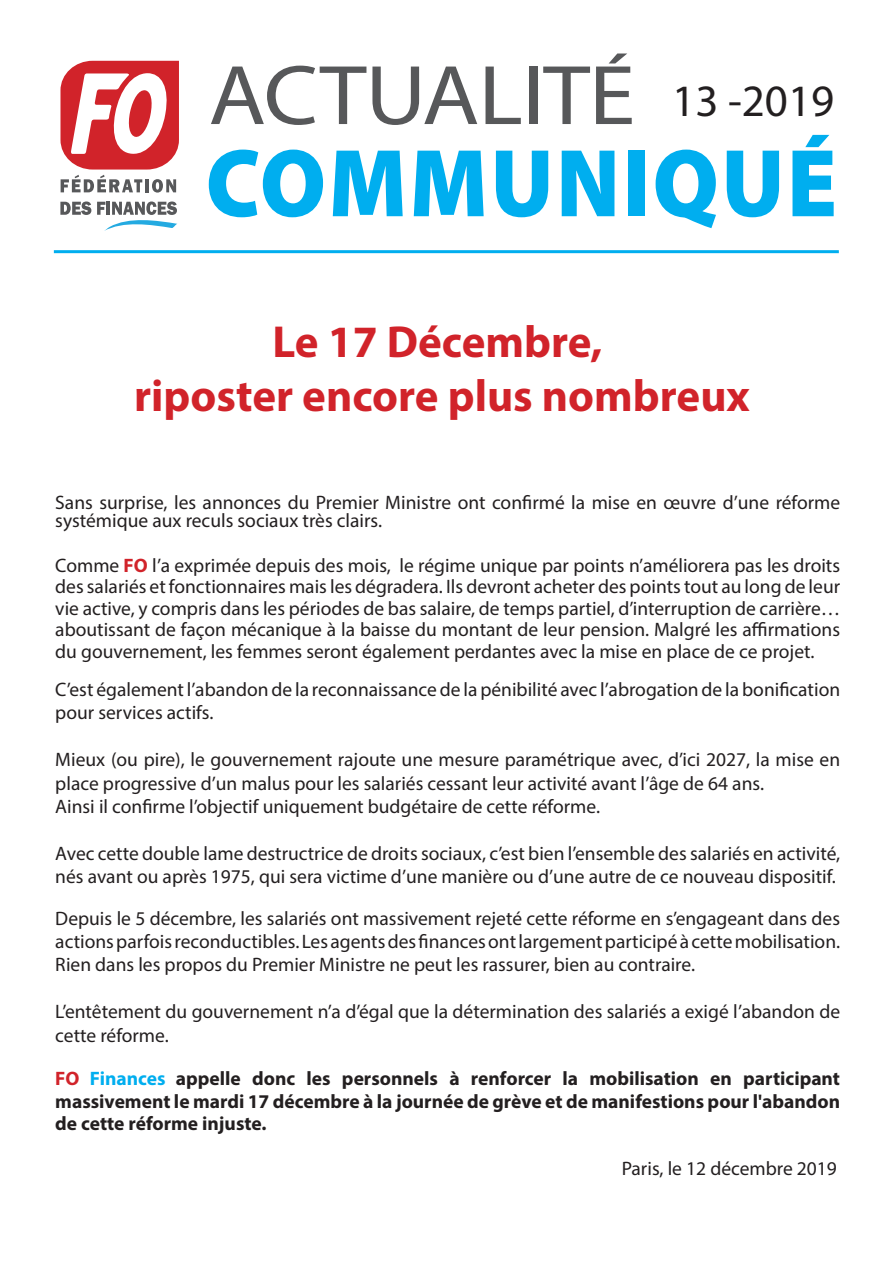
<style>
.page{position:relative;width:893px;height:1263px;background:#fff}
.page>*{position:absolute;margin:0;border:0;box-sizing:border-box;transform-origin:0 0}
.Default{font:700 45px "Myriad Pro";color:#d1232a}
.t1{font:45px "Myriad Pro";color:#231f20}
.Pa2{font:19.5px/21.5px "Myriad Pro";color:#231f20}
.Default-2{font:19.5px/23.4px "Myriad Pro";color:#231f20}
.Pa2-2{font:700 19.5px/22.5px "Myriad Pro";color:#231f20;text-align:justify}
.s1{font-weight:700;color:#d1232a}
.s2{color:#d1232a}
.s3{color:#00aeef}
</style>
<div class="page">
<svg style="left:211px;top:66px;width:155px;height:59px"></svg>
<svg style="left:372px;top:67px;width:105px;height:58px"></svg>
<svg style="left:485px;top:67px;width:36px;height:57px"></svg>
<div style="left:529px;top:67px;width:8px;height:57px;background:#57585a"></div>
<svg style="left:543px;top:67px;width:47px;height:57px"></svg>
<svg style="left:596px;top:54px;width:36px;height:70px"></svg>
<svg style="left:209px;top:150px;width:114px;height:67px"></svg>
<svg style="left:333px;top:151px;width:70px;height:65px"></svg>
<svg style="left:414px;top:151px;width:70px;height:65px"></svg>
<svg style="left:496px;top:151px;width:52px;height:66px"></svg>
<svg style="left:562px;top:151px;width:52px;height:65px"></svg>
<div style="left:628px;top:151px;width:17px;height:65px;background:#00aeef"></div>
<svg style="left:656px;top:150px;width:60px;height:78px"></svg>
<svg style="left:727px;top:151px;width:52px;height:66px"></svg>
<svg style="left:792px;top:135px;width:42px;height:81px"></svg>
<hr style="left:54px;top:250px;width:785px;height:3px;background:#00aeef">
<svg style="left:60px;top:61px;width:119px;height:132px"></svg>
<svg style="left:60px;top:201px;width:31px;height:14px"></svg>
<svg style="left:97px;top:201px;width:80px;height:30px"></svg>
<p class="t1" style="left:672px;top:73px;width:163px">13 -2019</p>
<p class="Default" style="left:272px;top:312px;width:332px">Le 17 Décembre,</p>
<p class="Default" style="left:134px;top:366px;width:617px">riposter encore plus nombreux</p>
<p class="Pa2" style="left:55px;top:493px;width:786px;line-height:18px">Sans surprise, les annonces du Premier Ministre ont confirmé la mise en œuvre d’une réforme systémique aux reculs sociaux très clairs.</p>
<p class="Pa2" style="left:55px;top:554px;width:786px;text-align:justify">Comme <span class="s1">FO</span> l’a exprimée depuis des mois, le régime unique par points n’améliorera pas les droits des salariés et fonctionnaires mais les dégradera. Ils devront acheter des points tout au long de leur vie active, y compris dans les périodes de bas salaire, de temps partiel, d’interruption de carrière… aboutissant de façon mécanique à la baisse du montant de leur pension. Malgré les affirmations du gouvernement, les femmes seront également perdantes avec la mise en place de ce projet.</p>
<p class="Default-2" style="left:55px;top:677px;width:786px">C’est également l’abandon de la reconnaissance de la pénibilité avec l’abrogation de la bonification pour services actifs.</p>
<p class="Default-2" style="left:55px;top:747px;width:786px">Mieux (ou pire), le gouvernement rajoute une mesure paramétrique avec, d’ici 2027, la mise en place progressive d’un malus pour les salariés cessant leur activité avant l’âge de 64 ans.</p>
<p class="Default-2" style="left:55px;top:794px;width:546px">Ainsi il confirme l’objectif uniquement budgétaire de cette réforme.</p>
<p class="Default-2" style="left:55px;top:841px;width:786px">Avec cette double lame destructrice de droits sociaux, c’est bien l’ensemble des salariés en activité, nés avant ou après 1975, qui sera victime d’une manière ou d’une autre de ce nouveau dispositif.</p>
<p class="Pa2" style="left:55px;top:906px;width:786px;line-height:23.4px">Depuis le 5 décembre, les salariés ont massivement rejeté cette réforme en s’engageant dans des actions parfois reconductibles. Les agents des finances ont largement participé à cette mobilisation.</p>
<p class="Pa2" style="left:55px;top:954px;width:641px">Rien dans les propos du Premier Ministre ne peut les rassurer, bien au contraire.</p>
<p class="Pa2" style="left:55px;top:999px;width:786px;line-height:23.4px">L’entêtement du gouvernement n’a d’égal que la détermination des salariés a exigé l’abandon de cette réforme.</p>
<p class="Pa2-2" style="left:55px;top:1066px;width:786px"><span class="s2">FO</span> <span class="s3">Finances</span> appelle donc les personnels à renforcer la mobilisation en participant massivement le mardi 17 décembre à la journée de grève et de manifestions pour l'abandon de cette réforme injuste.</p>
<p class="Pa2" style="left:622px;top:1157px;width:217px">Paris, le 12 décembre 2019</p>
</div>
